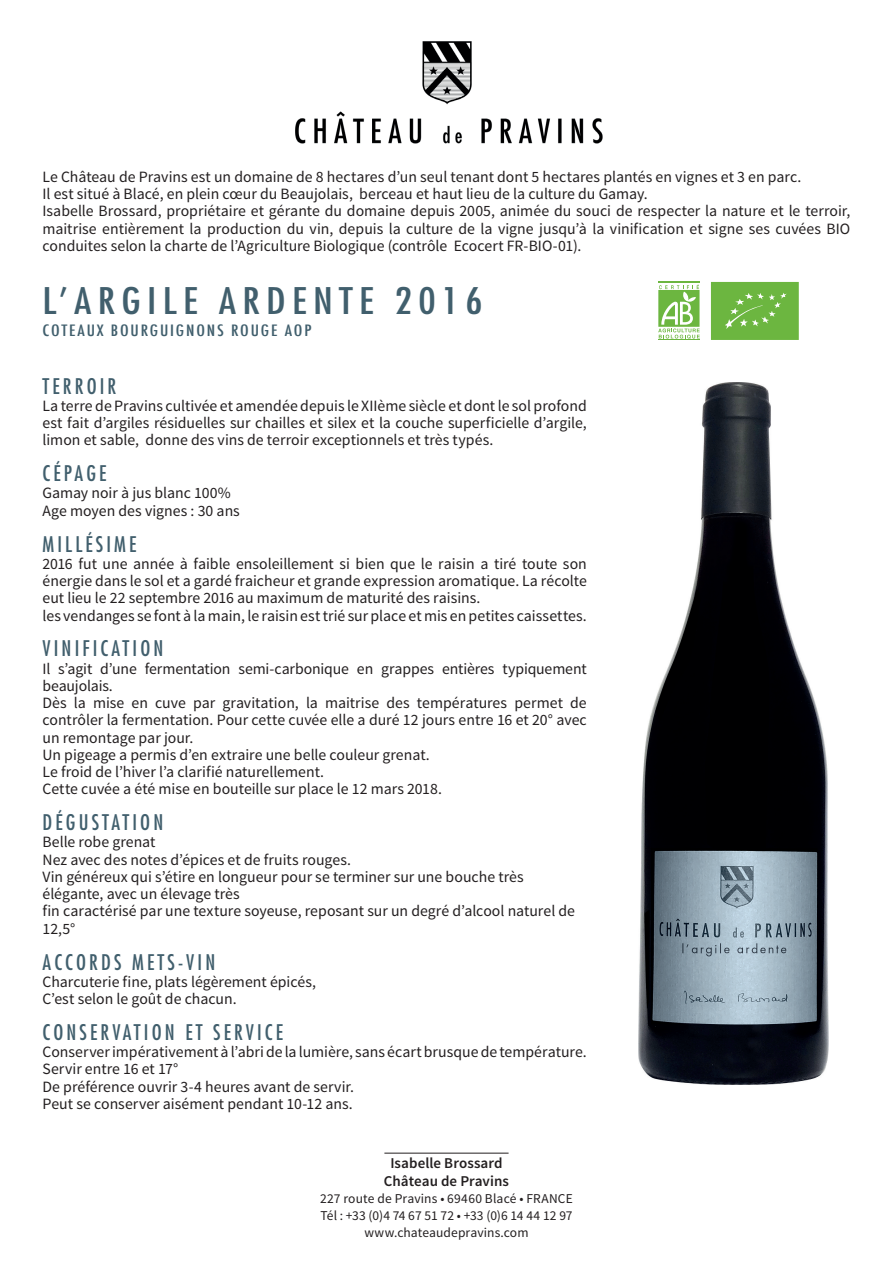
<style>
.page{position:relative;width:893px;height:1263px;background:#fff}
.page>*{position:absolute;margin:0;border:0;box-sizing:border-box;transform-origin:0 0}
.t1{font:condensed 35.7px "Futura Std";letter-spacing:.15em;color:#415f6d;scale:1.18 1}
.t2{font:condensed 21px "Futura Std";letter-spacing:.15em;color:#415f6d}
.t3{font:15.75px/17.2px "Source Sans Pro";color:#231f20}
.t4{font:500 condensed 15.3px "Futura";letter-spacing:.1em;color:#415f6d;scale:1.18 1}
.t5{font:600 15px/17.2px "Source Sans Pro";letter-spacing:.005em;color:#231f20;text-align:center}
.t6{font:13.5px/17.2px "Source Sans Pro";letter-spacing:.01em;color:#231f20;text-align:center}
</style>
<div class="page">
<hr style="left:384px;top:1153px;width:125px;height:1px;background:#231f20">
<img style="left:295px;top:41px;width:308px;height:103px">
<hr style="left:658px;top:282px;width:41px;height:1px;background:#6cb640">
<hr style="left:658px;top:339px;width:42px;height:1px;background:#6cb640">
<svg style="left:658px;top:284px;width:42px;height:55px"></svg>
<svg style="left:711px;top:282px;width:88px;height:58px"></svg>
<img style="left:639px;top:383px;width:189px;height:701px">
<p class="t3" style="left:43px;top:168px;width:809px">Le Château de Pravins est un domaine de 8 hectares d’un seul tenant dont 5 hectares plantés en vignes et 3 en parc.<br>Il est situé à Blacé, en plein cœur du Beaujolais, berceau et haut lieu de la culture du Gamay.<br>Isabelle Brossard, propriétaire et gérante du domaine depuis 2005, animée du souci de respecter la nature et le terroir, maitrise entièrement la production du vin, depuis la culture de la vigne jusqu’à la vinification et signe ses cuvées BIO conduites selon la charte de l’Agriculture Biologique (contrôle Ecocert FR-BIO-01).</p>
<h1 class="t1" style="left:43px;top:279px;width:375px">L’ARGILE ARDENTE 2016</h1>
<p class="t4" style="left:43px;top:321px;width:229px">COTEAUX BOURGUIGNONS ROUGE AOP</p>
<h2 class="t2" style="left:43px;top:373px;width:75px">TERROIR</h2>
<p class="t3" style="left:43px;top:397px;width:546px;text-align:justify">La terre de Pravins cultivée et amendée depuis le XIIème siècle et dont le sol profond est fait d’argiles résiduelles sur chailles et silex et la couche superficielle d’argile, limon et sable, donne des vins de terroir exceptionnels et très typés.</p>
<h2 class="t2" style="left:43px;top:461px;width:65px">CÉPAGE</h2>
<p class="t3" style="left:43px;top:485px;width:199px">Gamay noir à jus blanc 100%<br>Age moyen des vignes : 30 ans</p>
<h2 class="t2" style="left:43px;top:531px;width:95px">MILLÉSIME</h2>
<p class="t3" style="left:43px;top:555px;width:546px">2016 fut une année à faible ensoleillement si bien que le raisin a tiré toute son énergie dans le sol et a gardé fraicheur et grande expression aromatique. La récolte eut lieu le 22 septembre 2016 au maximum de maturité des raisins.<br>les vendanges se font à la main, le raisin est trié sur place et mis en petites caissettes.</p>
<h2 class="t2" style="left:43px;top:636px;width:122px">VINIFICATION</h2>
<p class="t3" style="left:43px;top:660px;width:546px">Il s’agit d’une fermentation semi-carbonique en grappes entières typiquement beaujolais.<br>Dès la mise en cuve par gravitation, la maitrise des températures permet de contrôler la fermentation. Pour cette cuvée elle a duré 12 jours entre 16 et 20° avec un remontage par jour.<br>Un pigeage a permis d’en extraire une belle couleur grenat.<br>Le froid de l’hiver l’a clarifié naturellement.<br>Cette cuvée a été mise en bouteille sur place le 12 mars 2018.</p>
<h2 class="t2" style="left:43px;top:810px;width:122px">DÉGUSTATION</h2>
<p class="t3" style="left:43px;top:834px;width:534px">Belle robe grenat<br>Nez avec des notes d’épices et de fruits rouges.<br>Vin généreux qui s’étire en longueur pour se terminer sur une bouche très élégante, avec un élevage très<br>fin caractérisé par une texture soyeuse, reposant sur un degré d’alcool naturel de 12,5°</p>
<h2 class="t2" style="left:43px;top:949px;width:174px">ACCORDS METS-VIN</h2>
<p class="t3" style="left:43px;top:973px;width:275px">Charcuterie fine, plats légèrement épicés,<br>C’est selon le goût de chacun.</p>
<h2 class="t2" style="left:43px;top:1019px;width:242px">CONSERVATION ET SERVICE</h2>
<p class="t3" style="left:43px;top:1043px;width:546px">Conserver impérativement à l’abri de la lumière, sans écart brusque de température.<br>Servir entre 16 et 17°<br>De préférence ouvrir 3-4 heures avant de servir.<br>Peut se conserver aisément pendant 10-12 ans.</p>
<p class="t5" style="left:384px;top:1155px;width:127px">Isabelle Brossard<br>Château de Pravins</p>
<p class="t6" style="left:320px;top:1190px;width:254px">227 route de Pravins • 69460 Blacé • FRANCE<br>Tél : +33 (0)4 74 67 51 72 • +33 (0)6 14 44 12 97 www.chateaudepravins.com</p>
</div>
